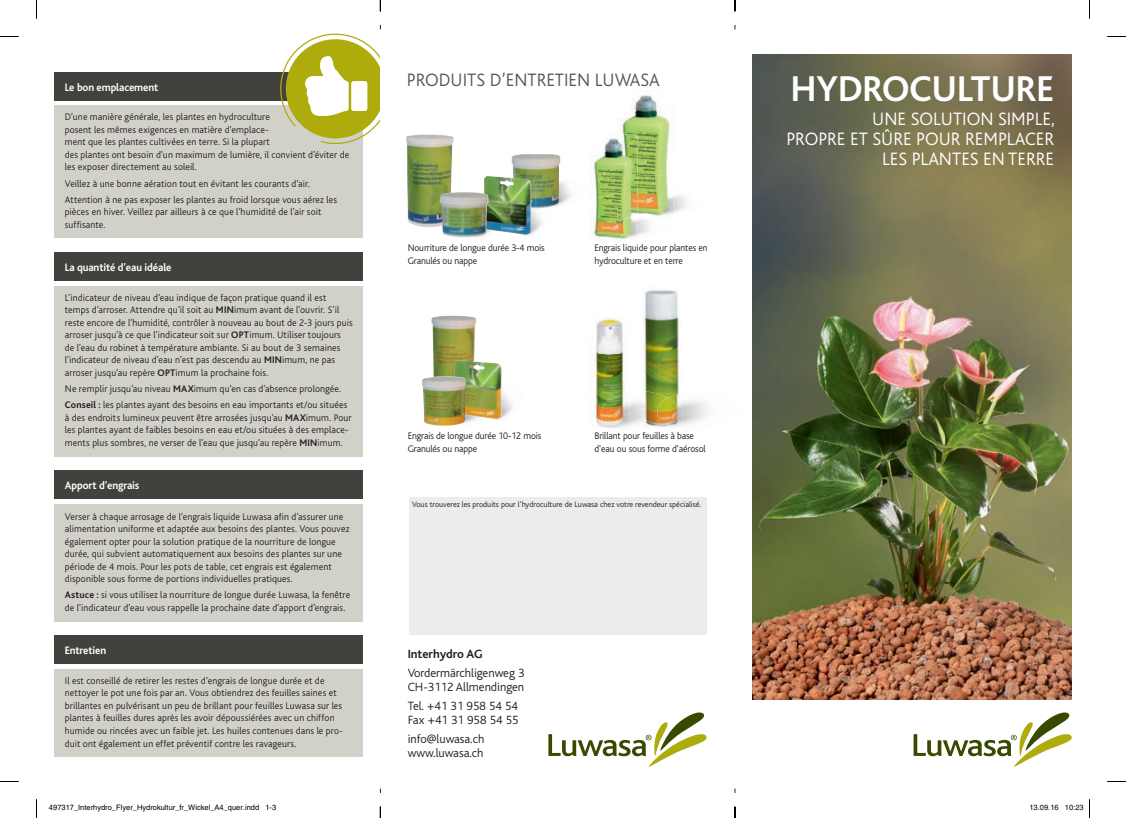
<style>
.page{position:relative;width:1126px;height:818px;background:#fff}
.page>*{position:absolute;margin:0;border:0;box-sizing:border-box;transform-origin:0 0}
.t1{font:700 37.5px "Bliss";color:#fff}
.t2{font:300 18.75px/19.8px "Bliss";color:#fff;text-align:right}
.t3{font:300 18.75px "Bliss";color:#585752}
.t4{font:300 12.5px/13.8px "Bliss";color:#231f20}
.t5{font:700 12.5px "Bliss";color:#231f20}
.t6{font:700 11.25px "Bliss";letter-spacing:-.01em;color:#fff;scale:.96 1}
.t7{font:300 10px/12.5px "Bliss";letter-spacing:.01em;color:#231f20}
.t8{font:300 10px/12.5px "Bliss";letter-spacing:-.01em;color:#231f20;scale:.96 1}
.t9{font:300 8.12px "Bliss";color:#231f20}
.t10{font:7.5px "Helvetica";color:#000}
.s1{font-weight:700}
</style>
<div class="page">
<img style="left:752px;top:54px;width:319px;height:645px">
<svg style="left:913px;top:712px;width:158px;height:54px"></svg>
<svg style="left:548px;top:712px;width:158px;height:54px"></svg>
<div style="left:409px;top:497px;width:297px;height:137px;background:#ececeb"></div>
<img style="left:629px;top:401px;width:13px;height:25px">
<img style="left:642px;top:290px;width:38px;height:103px">
<img style="left:642px;top:391px;width:25px;height:36px">
<img style="left:660px;top:393px;width:21px;height:35px">
<img style="left:656px;top:398px;width:25px;height:27px">
<img style="left:589px;top:317px;width:38px;height:110px">
<img style="left:600px;top:393px;width:29px;height:35px">
<img style="left:495px;top:380px;width:18px;height:40px">
<img style="left:431px;top:315px;width:45px;height:61px">
<img style="left:449px;top:360px;width:52px;height:59px">
<img style="left:422px;top:376px;width:44px;height:49px">
<img style="left:524px;top:209px;width:18px;height:27px">
<img style="left:560px;top:182px;width:11px;height:23px">
<img style="left:406px;top:134px;width:47px;height:93px">
<img style="left:511px;top:154px;width:49px;height:55px">
<img style="left:484px;top:176px;width:47px;height:59px">
<img style="left:440px;top:192px;width:48px;height:45px">
<img style="left:618px;top:90px;width:52px;height:85px">
<img style="left:637px;top:175px;width:31px;height:38px">
<img style="left:651px;top:191px;width:23px;height:26px">
<img style="left:637px;top:213px;width:21px;height:4px">
<img style="left:589px;top:138px;width:28px;height:68px">
<img style="left:590px;top:206px;width:27px;height:33px">
<img style="left:614px;top:218px;width:23px;height:21px">
<img style="left:617px;top:134px;width:20px;height:84px">
<svg style="left:626px;top:214px;width:11px;height:4px"></svg>
<div style="left:54px;top:72px;width:305px;height:28px;background:#42413e"></div>
<div style="left:54px;top:635px;width:308px;height:28px;background:#42413e"></div>
<div style="left:54px;top:252px;width:308px;height:29px;background:#42413e"></div>
<div style="left:54px;top:106px;width:308px;height:132px;background:#d2d1c9"></div>
<div style="left:54px;top:668px;width:308px;height:88px;background:#d2d1c9"></div>
<div style="left:54px;top:286px;width:308px;height:170px;background:#d2d1c9"></div>
<div style="left:54px;top:470px;width:308px;height:28px;background:#42413e"></div>
<div style="left:54px;top:504px;width:308px;height:117px;background:#d2d1c9"></div>
<svg style="left:279px;top:26px;width:102px;height:119px"></svg>
<div style="left:380px;top:46px;width:22px;height:95px;background:#fff"></div>
<svg style="left:0;top:36px;width:19px;height:1px"></svg>
<svg style="left:1107px;top:36px;width:18px;height:1px"></svg>
<svg style="left:36px;top:0;width:1px;height:19px"></svg>
<svg style="left:36px;top:799px;width:1px;height:18px"></svg>
<svg style="left:1089px;top:0;width:1px;height:19px"></svg>
<svg style="left:1089px;top:799px;width:1px;height:18px"></svg>
<svg style="left:379px;top:0;width:2px;height:11px"></svg>
<svg style="left:379px;top:806px;width:2px;height:11px"></svg>
<p class="t6" style="left:65px;top:81px;width:99px">Le bon emplacement</p>
<p class="t7" style="left:65px;top:111px;width:286px">D’une manière générale, les plantes en hydroculture<br>posent les mêmes exigences en matière d’emplace-<br>ment que les plantes cultivées en terre. Si la plupart<br>des plantes ont besoin d’un maximum de lumière, il convient d’éviter de les exposer directement au soleil.</p>
<p class="t7" style="left:65px;top:175px;width:274px;line-height:16px">Veillez à une bonne aération tout en évitant les courants d’air.<br>Attention à ne pas exposer les plantes au froid lorsque vous aérez les</p>
<p class="t7" style="left:65px;top:206px;width:258px">pièces en hiver. Veillez par ailleurs à ce que l’humidité de l’air soit suffisante.</p>
<p class="t6" style="left:65px;top:261px;width:113px">La quantité d’eau idéale</p>
<p class="t7" style="left:65px;top:291px;width:289px">L’indicateur de niveau d’eau indique de façon pratique quand il est temps d’arroser. Attendre qu’il soit au <span class="s1">MIN</span>imum avant de l’ouvrir. S’il reste encore de l’humidité, contrôler à nouveau au bout de 2-3 jours puis arroser jusqu’à ce que l’indicateur soit sur <span class="s1">OPT</span>imum. Utiliser toujours de l’eau du robinet à température ambiante. Si au bout de 3 semaines l’indicateur de niveau d’eau n’est pas descendu au <span class="s1">MIN</span>imum, ne pas arroser jusqu’au repère <span class="s1">OPT</span>imum la prochaine fois.</p>
<p class="t7" style="left:65px;top:380px;width:284px;line-height:16px">Ne remplir jusqu’au niveau <span class="s1">MAX</span>imum qu’en cas d’absence prolongée.<br><span class="s1">Conseil :</span> les plantes ayant des besoins en eau importants et/ou situées</p>
<p class="t7" style="left:65px;top:411px;width:288px">à des endroits lumineux peuvent être arrosées jusqu’au <span class="s1">MAX</span>imum. Pour les plantes ayant de faibles besoins en eau et/ou situées à des emplace&shy;ments plus sombres, ne verser de l’eau que jusqu’au repère <span class="s1">MIN</span>imum.</p>
<p class="t6" style="left:65px;top:479px;width:79px">Apport d’engrais</p>
<p class="t7" style="left:65px;top:510px;width:286px">Verser à chaque arrosage de l’engrais liquide Luwasa afin d’assurer une alimentation uniforme et adaptée aux besoins des plantes. Vous pouvez également opter pour la solution pratique de la nourriture de longue durée, qui subvient automatiquement aux besoins des plantes sur une période de 4 mois. Pour les pots de table, cet engrais est également disponible sous forme de portions individuelles pratiques.</p>
<p class="t7" style="left:65px;top:588px;width:287px"><span class="s1">Astuce :</span> si vous utilisez la nourriture de longue durée Luwasa, la fenêtre de l’indicateur d’eau vous rappelle la prochaine date d’apport d’engrais.</p>
<p class="t6" style="left:65px;top:644px;width:45px">Entretien</p>
<p class="t7" style="left:65px;top:674px;width:279px">Il est conseillé de retirer les restes d’engrais de longue durée et de nettoyer le pot une fois par an. Vous obtiendrez des feuilles saines et brillantes en pulvérisant un peu de brillant pour feuilles Luwasa sur les plantes à feuilles dures après les avoir dépoussiérées avec un chiffon humide ou rincées avec un faible jet. Les huiles contenues dans le pro&shy;duit ont également un effet préventif contre les ravageurs.</p>
<h2 class="t3" style="left:407px;top:70px;width:254px">PRODUITS D’ENTRETIEN LUWASA</h2>
<p class="t8" style="left:407px;top:242px;width:144px">Nourriture de longue durée 3-4 mois<br>Granulés ou nappe</p>
<p class="t8" style="left:594px;top:242px;width:120px">Engrais liquide pour plantes en hydroculture et en terre</p>
<p class="t8" style="left:407px;top:430px;width:141px">Engrais de longue durée 10-12 mois<br>Granulés ou nappe</p>
<p class="t8" style="left:594px;top:430px;width:117px">Brillant pour feuilles à base d‘eau ou sous forme d‘aérosol</p>
<p class="t9" style="left:412px;top:500px;width:290px">Vous trouverez les produits pour l’hydroculture de Luwasa chez votre revendeur spécialisé.</p>
<p class="t5" style="left:407px;top:647px;width:76px">Interhydro AG</p>
<p class="t4" style="left:407px;top:666px;width:118px">Vordermärchligenweg 3<br>CH-3112 Allmendingen</p>
<p class="t4" style="left:407px;top:698px;width:112px">Tel. +41 31 958 54 54<br>Fax +41 31 958 54 55</p>
<p class="t4" style="left:407px;top:731px;width:78px">info@luwasa.ch www.luwasa.ch</p>
<h1 class="t1" style="left:790px;top:69px;width:264px">HYDROCULTURE</h1>
<h2 class="t2" style="left:786px;top:109px;width:270px">UNE SOLUTION SIMPLE,<br>PROPRE ET SÛRE POUR REMPLACER<br>LES PLANTES EN TERRE</h2>
<p class="t10" style="left:49px;top:803px;width:229px">497317_Interhydro_Flyer_Hydrokultur_fr_Wickel_A4_quer.indd 1-3</p>
<p class="t10" style="left:1029px;top:803px;width:56px">13.09.16 10:23</p>
</div>
